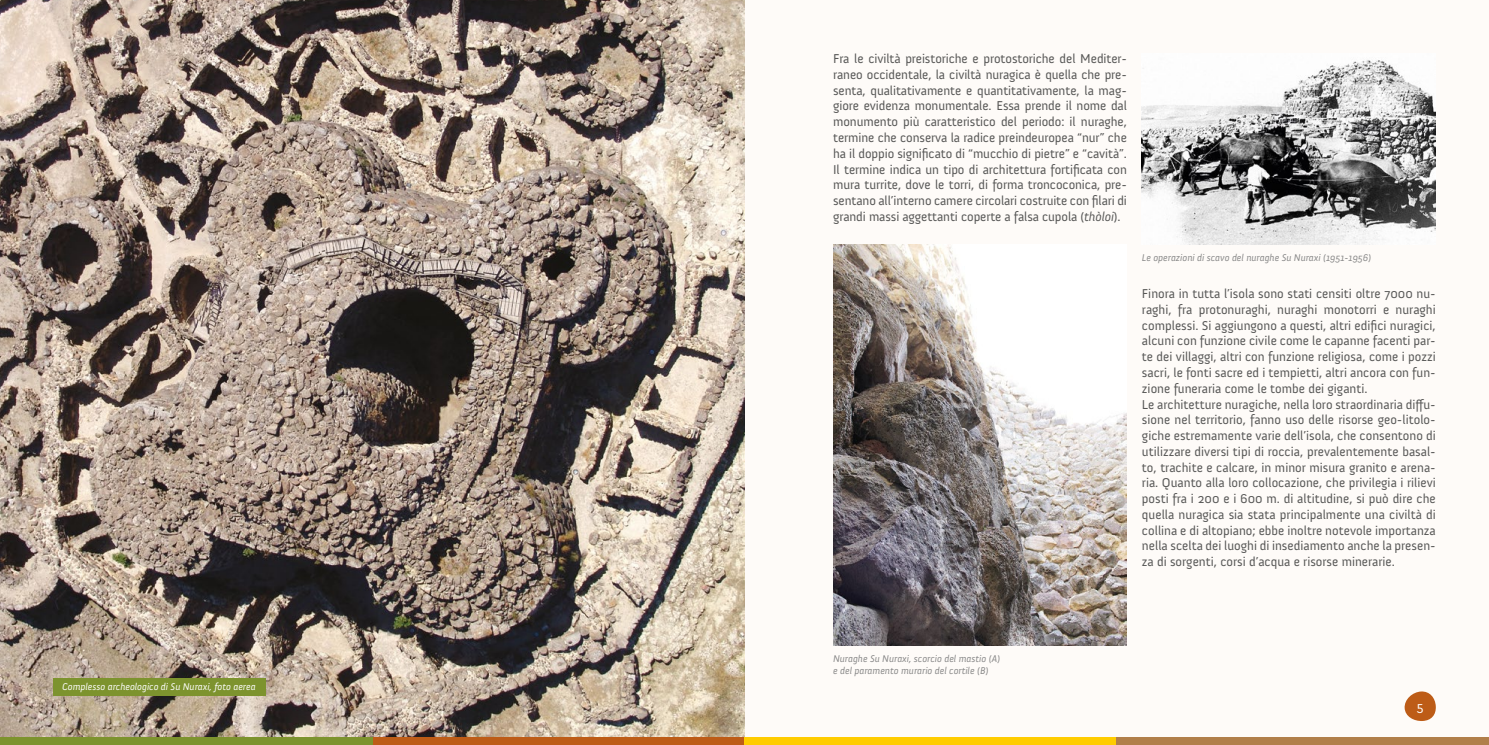
<style>
.page{position:relative;width:1489px;height:745px;background:#fff}
.page>*{position:absolute;margin:0;border:0;box-sizing:border-box;transform-origin:0 0}
.t1{font:13.12px/15.8px "Anivers";color:#575756;text-align:justify}
.t2{font:13.12px "Anivers";color:#fff}
.t3{font:italic 10px/12px "Anivers";color:#878787}
.t4{font:italic 10px "Anivers";color:#fff}
.s1{font-style:italic}
</style>
<div class="page">
<div style="left:0;top:0;width:1488px;height:744px;background:#fefbf8"></div>
<img style="left:0;top:0;width:744px;height:737px">
<div style="left:53px;top:677px;width:213px;height:18px;background:#7d932e"></div>
<img style="left:1141px;top:60px;width:294px;height:184px">
<img style="left:833px;top:244px;width:293px;height:401px">
<svg style="left:1404px;top:691px;width:31px;height:30px"></svg>
<div style="left:372px;top:737px;width:372px;height:7px;background:#bd5c17"></div>
<div style="left:0;top:737px;width:372px;height:7px;background:#7d932e"></div>
<div style="left:744px;top:737px;width:372px;height:7px;background:#fc0"></div>
<div style="left:1116px;top:737px;width:372px;height:7px;background:#b17f4a"></div>
<p class="t4" style="left:62px;top:681px;width:195px">Complesso archeologico di Su Nuraxi, foto aerea</p>
<p class="t1" style="left:833px;top:51px;width:295px">Fra le civiltà preistoriche e protostoriche del Mediter&shy;raneo occidentale, la civiltà nuragica è quella che pre&shy;senta, qualitativamente e quantitativamente, la mag&shy;giore evidenza monumentale. Essa prende il nome dal monumento più caratteristico del periodo: il nuraghe, termine che conserva la radice preindeuropea “nur” che ha il doppio significato di “mucchio di pietre” e “cavità”.<br>Il termine indica un tipo di architettura fortificata con mura turrite, dove le torri, di forma troncoconica, pre&shy;sentano all’interno camere circolari costruite con filari di grandi massi aggettanti coperte a falsa cupola (<span class="s1">thòloi</span>).</p>
<p class="t3" style="left:1141px;top:251px;width:231px">Le operazioni di scavo del nuraghe Su Nuraxi (1951-1956)</p>
<p class="t1" style="left:1141px;top:286px;width:295px;text-align:left">Finora in tutta l’isola sono stati censiti oltre 7000 nu&shy;raghi, fra protonuraghi, nuraghi monotorri e nuraghi complessi. Si aggiungono a questi, altri edifici nuragici, alcuni con funzione civile come le capanne facenti par&shy;te dei villaggi, altri con funzione religiosa, come i pozzi sacri, le fonti sacre ed i tempietti, altri ancora con fun&shy;zione funeraria come le tombe dei giganti.<br>Le architetture nuragiche, nella loro straordinaria diffu&shy;sione nel territorio, fanno uso delle risorse geo-litolo&shy;giche estremamente varie dell’isola, che consentono di utilizzare diversi tipi di roccia, prevalentemente basal&shy;to, trachite e calcare, in minor misura granito e arena&shy;ria. Quanto alla loro collocazione, che privilegia i rilievi posti fra i 200 e i 600 m. di altitudine, si può dire che quella nuragica sia stata principalmente una civiltà di collina e di altopiano; ebbe inoltre notevole importanza nella scelta dei luoghi di insediamento anche la presen&shy;za di sorgenti, corsi d’acqua e risorse minerarie.</p>
<p class="t3" style="left:833px;top:652px;width:168px">Nuraghe Su Nuraxi, scorcio del mastio (A) e del paramento murario del cortile (B)</p>
<p class="t2" style="left:1416px;top:698px;width:8px">5</p>
</div>
